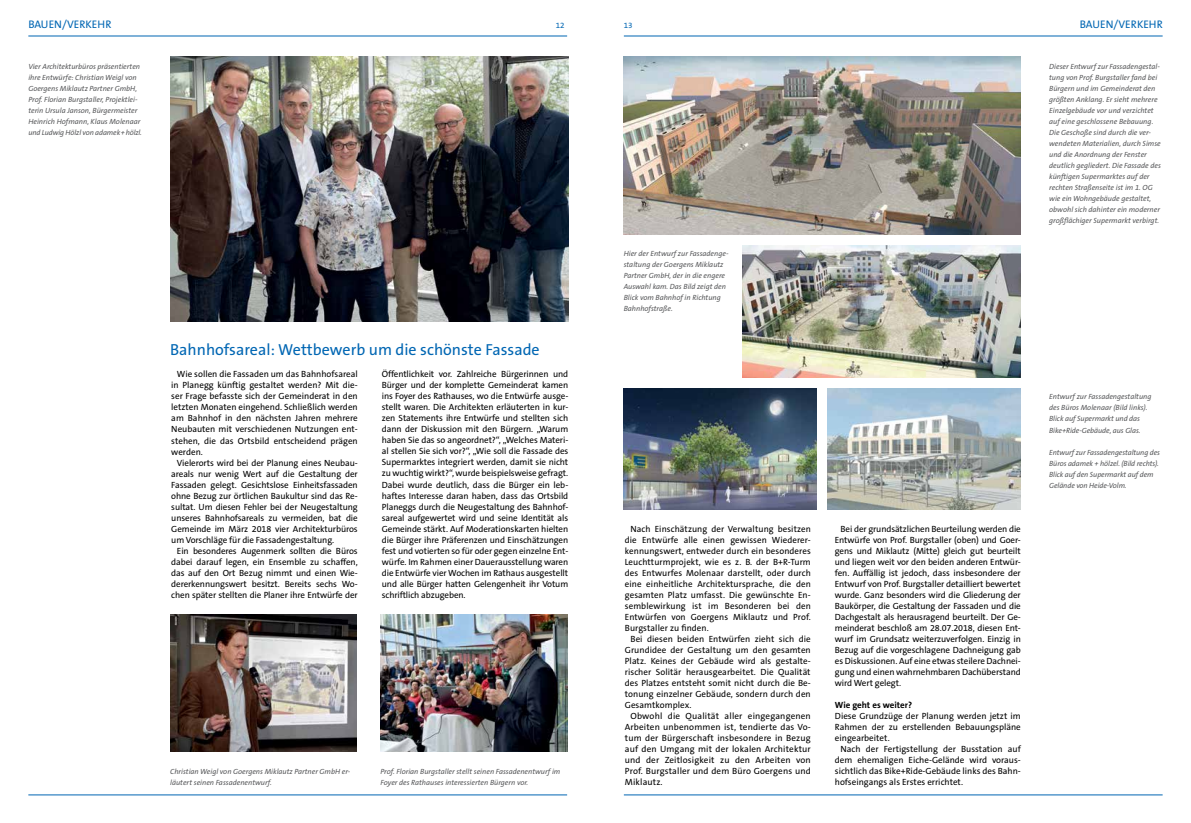
<style>
.page{position:relative;width:1191px;height:823px;background:#fff}
.page>*{position:absolute;margin:0;border:0;box-sizing:border-box;transform-origin:0 0}
.t1{font:16px "The Sans B5 Plain";color:#0066b3}
.t2{font:11px "The Sans B5 Plain";color:#0066b3}
.t3{font:9px/11px "The Sans B5 Plain";color:#000;text-align:justify}
.t4{font:700 9px "The Sans B7";color:#000}
.t5{font:8px "The Sans B5 Plain";color:#0066b3}
.t6{font:italic 7.5px/11px "The Sans B5 Plain";color:#58595b}
</style>
<div class="page">
<hr style="left:28px;top:36px;width:539px;height:1px;background:#0066b3">
<hr style="left:28px;top:794px;width:539px;height:1px;background:#0066b3">
<img style="left:623px;top:57px;width:397px;height:177px">
<img style="left:743px;top:245px;width:277px;height:132px">
<img style="left:170px;top:614px;width:186px;height:137px">
<img style="left:381px;top:614px;width:186px;height:137px">
<hr style="left:624px;top:36px;width:538px;height:1px;background:#0066b3">
<hr style="left:624px;top:794px;width:538px;height:1px;background:#0066b3">
<img style="left:170px;top:57px;width:398px;height:264px">
<img style="left:624px;top:388px;width:192px;height:121px">
<img style="left:828px;top:388px;width:192px;height:121px">
<p class="t2" style="left:28px;top:19px;width:85px">BAUEN/VERKEHR</p>
<p class="t5" style="left:556px;top:21px;width:10px">12</p>
<p class="t6" style="left:28px;top:61px;width:115px">Vier Architekturbüros präsentierten ihre Entwürfe: Christian Weigl von Goergens Miklautz Partner GmbH, Prof. Florian Burgstaller, Projektlei&shy;terin Ursula Janson, Bürgermeister Heinrich Hofmann, Klaus Molenaar und Ludwig Hölzl von adamek+hölzl.</p>
<h1 class="t1" style="left:170px;top:341px;width:371px">Bahnhofsareal: Wettbewerb um die schönste Fassade</h1>
<p class="t3" style="left:171px;top:369px;width:188px;text-indent:6px">Wie sollen die Fassaden um das Bahnhofsareal in Planegg künftig gestaltet werden? Mit die&shy;ser Frage befasste sich der Gemeinderat in den letzten Monaten eingehend. Schließlich werden am Bahnhof in den nächsten Jahren mehrere Neubauten mit verschiedenen Nutzungen ent&shy;stehen, die das Ortsbild entscheidend prägen werden.</p>
<p class="t3" style="left:171px;top:457px;width:188px;text-indent:6px">Vielerorts wird bei der Planung eines Neubau&shy;areals nur wenig Wert auf die Gestaltung der Fassaden gelegt. Gesichtslose Einheitsfassaden ohne Bezug zur örtlichen Baukultur sind das Re&shy;sultat. Um diesen Fehler bei der Neugestaltung unseres Bahnhofsareals zu vermeiden, bat die Gemeinde im März 2018 vier Architekturbüros um Vorschläge für die Fassadengestaltung.</p>
<p class="t3" style="left:171px;top:545px;width:188px;text-indent:6px">Ein besonderes Augenmerk sollten die Büros dabei darauf legen, ein Ensemble zu schaffen, das auf den Ort Bezug nimmt und einen Wie&shy;dererkennungswert besitzt. Bereits sechs Wo&shy;chen später stellten die Planer ihre Entwürfe der</p>
<p class="t3" style="left:382px;top:369px;width:188px">Öffentlichkeit vor. Zahlreiche Bürgerinnen und Bürger und der komplette Gemeinderat kamen ins Foyer des Rathauses, wo die Entwürfe ausge&shy;stellt waren. Die Architekten erläuterten in kur&shy;zen Statements ihre Entwürfe und stellten sich dann der Diskussion mit den Bürgern. „Warum haben Sie das so angeordnet?“, „Welches Materi&shy;al stellen Sie sich vor?“, „Wie soll die Fassade des Supermarktes integriert werden, damit sie nicht zu wuchtig wirkt?“, wurde beispielsweise gefragt.<br>Dabei wurde deutlich, dass die Bürger ein leb&shy;haftes Interesse daran haben, dass das Ortsbild Planeggs durch die Neugestaltung des Bahnhof&shy;sareal aufgewertet wird und seine Identität als Gemeinde stärkt. Auf Moderationskarten hielten die Bürger ihre Präferenzen und Einschätzungen fest und votierten so für oder gegen einzelne Ent&shy;würfe. Im Rahmen einer Dauerausstellung waren die Entwürfe vier Wochen im Rathaus ausgestellt und alle Bürger hatten Gelengenheit ihr Votum schriftlich abzugeben.</p>
<p class="t6" style="left:170px;top:765px;width:182px">Christian Weigl von Goergens Miklautz Partner GmbH er&shy;läutert seinen Fassadenentwurf.</p>
<p class="t6" style="left:380px;top:765px;width:181px">Prof. Florian Burgstaller stellt seinen Fassadenentwurf im<br>Foyer des Rathauses interessierten Bürgern vor.</p>
<p class="t5" style="left:624px;top:21px;width:10px">13</p>
<p class="t2" style="left:1079px;top:19px;width:85px">BAUEN/VERKEHR</p>
<p class="t6" style="left:623px;top:248px;width:106px">Hier der Entwurf zur Fassadenge&shy;staltung der Goergens Miklautz<br>Partner GmbH, der in die engere<br>Auswahl kam. Das Bild zeigt den<br>Blick vom Bahnhof in Richtung<br>Bahnhofstraße.</p>
<p class="t6" style="left:1049px;top:61px;width:113px">Dieser Entwurf zur Fassadengestal&shy;tung von Prof. Burgstaller fand bei Bürgern und im Gemeinderat den größten Anklang. Er sieht mehrere Einzelgebäude vor und verzichtet auf eine geschlossene Bebauung.<br>Die Geschoße sind durch die ver&shy;wendeten Materialien, durch Simse und die Anordnung der Fenster deutlich gegliedert. Die Fassade des künftigen Supermarktes auf der rechten Straßenseite ist im 1. OG wie ein Wohngebäude gestaltet, obwohl sich dahinter ein moderner großflächiger Supermarkt verbirgt.</p>
<p class="t3" style="left:625px;top:523px;width:187px;text-indent:6px">Nach Einschätzung der Verwaltung besitzen die Entwürfe alle einen gewissen Wiederer&shy;kennungswert, entweder durch ein besonderes Leuchtturmprojekt, wie es z. B. der B+R-Turm des Entwurfes Molenaar darstellt, oder durch eine einheitliche Architektursprache, die den gesamten Platz umfasst. Die gewünschte En&shy;semblewirkung ist im Besonderen bei den Entwürfen von Goergens Miklautz und Prof.<br>Burgstaller zu finden.</p>
<p class="t3" style="left:625px;top:633px;width:187px;text-indent:6px">Bei diesen beiden Entwürfen zieht sich die Grundidee der Gestaltung um den gesamten Platz. Keines der Gebäude wird als gestalte&shy;rischer Solitär herausgearbeitet. Die Qualität des Platzes entsteht somit nicht durch die Be&shy;tonung einzelner Gebäude, sondern durch den Gesamtkomplex.</p>
<p class="t3" style="left:625px;top:710px;width:187px;text-indent:6px">Obwohl die Qualität aller eingegangenen Arbeiten unbenommen ist, tendierte das Vo&shy;tum der Bürgerschaft insbesondere in Bezug auf den Umgang mit der lokalen Architektur und der Zeitlosigkeit zu den Arbeiten von Prof. Burgstaller und dem Büro Goergens und Miklautz.</p>
<p class="t3" style="left:835px;top:523px;width:187px;text-indent:6px">Bei der grundsätzlichen Beurteilung werden die Entwürfe von Prof. Burgstaller (oben) und Goer&shy;gens und Miklautz (Mitte) gleich gut beurteilt und liegen weit vor den beiden anderen Entwür&shy;fen. Auffällig ist jedoch, dass insbesondere der Entwurf von Prof. Burgstaller detailliert bewertet wurde. Ganz besonders wird die Gliederung der Baukörper, die Gestaltung der Fassaden und die Dachgestalt als herausragend beurteilt. Der Ge&shy;meinderat beschloß am 28.07.2018, diesen Ent&shy;wurf im Grundsatz weiterzuverfolgen. Einzig in Bezug auf die vorgeschlagene Dachneigung gab es Diskussionen. Auf eine etwas steilere Dachnei&shy;gung und einen wahrnehmbaren Dachüberstand wird Wert gelegt.</p>
<p class="t4" style="left:835px;top:699px;width:79px">Wie geht es weiter?</p>
<p class="t3" style="left:835px;top:710px;width:187px">Diese Grundzüge der Planung werden jetzt im Rahmen der zu erstellenden Bebauungspläne eingearbeitet.</p>
<p class="t3" style="left:835px;top:743px;width:187px;text-indent:6px">Nach der Fertigstellung der Busstation auf dem ehemaligen Eiche-Gelände wird voraus&shy;sichtlich das Bike+Ride-Gebäude links des Bahn&shy;hofseingangs als Erstes errichtet.</p>
<p class="t6" style="left:1049px;top:391px;width:104px">Entwurf zur Fassadengestaltung des Büros Molenaar (Bild links).<br>Blick auf Supermarkt und das<br>Bike+Ride-Gebäude, aus Glas.</p>
<p class="t6" style="left:1049px;top:446px;width:112px">Entwurf zur Fassadengestaltung des<br>Büros adamek + hölzel. (Bild rechts).<br>Blick auf den Supermarkt auf dem<br>Gelände von Heide-Volm.</p>
</div>
